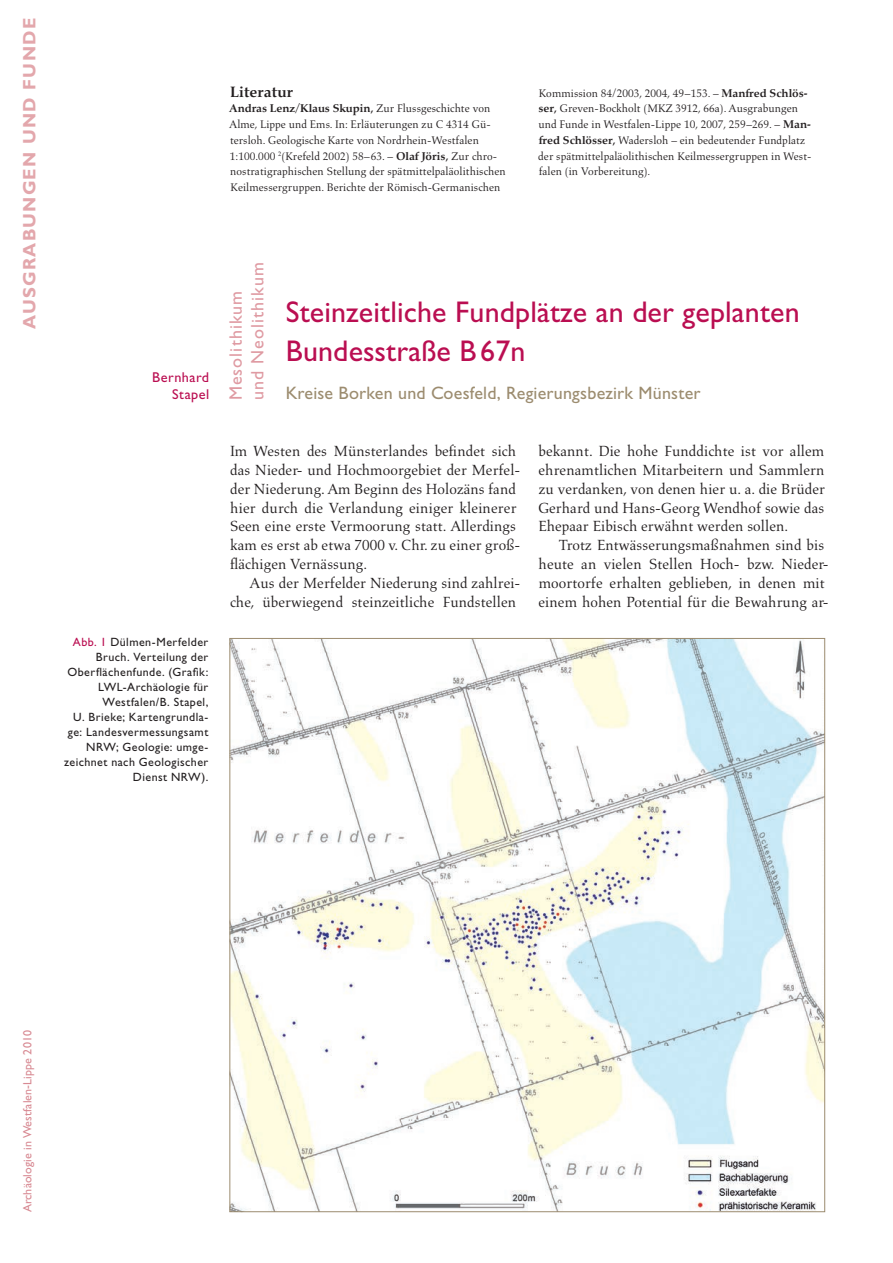
<style>
.page{position:relative;width:893px;height:1263px;background:#fff}
.page>*{position:absolute;margin:0;border:0;box-sizing:border-box;transform-origin:0 0}
.t1{font:30px/39px "Gill Sans Std";letter-spacing:.005em;color:#ba0e51}
.t2{font:18px "Gill Sans Std";letter-spacing:.01em;color:#9c8c6f}
.t3{font:18px/21.6px "Gill Sans Std";letter-spacing:.06em;color:#df9aa2}
.t4{font:18px "Gill Sans Std Bold 5";letter-spacing:.07em;color:#e3a7ac}
.t5{font:15px/18.9px "Aldus LT Std";letter-spacing:.005em;color:#231f20}
.t6{font:700 15px "Aldus Nova";letter-spacing:.015em;color:#231f20}
.t7{font:14.25px/17.1px "Gill Sans Std";letter-spacing:.035em;color:#ba0e51;text-align:right}
.t8{font:12px/15px "Gill Sans Std";letter-spacing:.035em;color:#231f20;text-align:right}
.t9{font:12px "Gill Sans Std 5";letter-spacing:.01em;color:#d88a93}
.t10{font:11.25px/15.8px "Aldus LT Std";letter-spacing:.005em;color:#231f20}
.t11{font:700 11.25px "Aldus Nova";color:#231f20}
.s1{font-family:"Aldus LT Std";font-weight:400}
.s2{font-family:"Aldus Nova";font-weight:700}
.s3{color:#ba0e51}
</style>
<div class="page">
<img style="left:232px;top:640px;width:591px;height:570px">
<p class="t4" style="left:19px;top:329px;width:312px;rotate:-90deg">AUSGRABUNGEN UND FUNDE</p>
<p class="t6" style="left:230px;top:83px;width:65px">Literatur</p>
<p class="t11" style="left:229px;top:102px;width:263px">Andras Lenz/Klaus Skupin, <span class="s1">Zur Flussgeschichte von</span></p>
<p class="t10" style="left:229px;top:117px;width:278px">Alme, Lippe und Ems. In: Erläuterungen zu C 4314 Gü&shy;tersloh. Geologische Karte von Nordrhein-Westfalen 1:100.000 <sup>2</sup>(Krefeld 2002) 58–63. – <span class="s2">Olaf Jöris,</span> Zur chro&shy;nostratigraphischen Stellung der spätmittelpaläolithischen Keilmessergruppen. Berichte der Römisch-Germanischen</p>
<p class="t10" style="left:538px;top:85px;width:275px">Kommission 84/2003, 2004, 49–153. – <span class="s2">Manfred Schlös&shy;ser,</span> Greven-Bockholt (MKZ 3912, 66a). Ausgrabungen und Funde in Westfalen-Lippe 10, 2007, 259–269. – <span class="s2">Man&shy;fred Schlösser,</span> Wadersloh – ein bedeutender Fundplatz der spätmittelpaläolithischen Keilmessergruppen in West&shy;falen (in Vorbereitung).</p>
<p class="t7" style="left:152px;top:369px;width:58px">Bernhard<br>Stapel</p>
<p class="t8" style="left:64px;top:635px;width:146px"><span class="s3">Abb. 1</span> Dülmen-Merfelder<br>Bruch. Verteilung der<br>Oberflächenfunde. (Grafik:<br>LWL-Archäologie für<br>Westfalen/B. Stapel,<br>U. Brieke; Kartengrundla&shy;ge: Landesvermessungsamt<br>NRW; Geologie: umge&shy;zeichnet nach Geologischer<br>Dienst NRW).</p>
<p class="t3" style="left:225px;top:400px;width:140px;rotate:-90deg">Mesolithikum und Neolithikum</p>
<h1 class="t1" style="left:286px;top:292px;width:515px">Steinzeitliche Fundplätze an der geplanten<br>Bundesstraße B 67n</h1>
<p class="t2" style="left:286px;top:383px;width:416px">Kreise Borken und Coesfeld, Regierungsbezirk Münster</p>
<p class="t5" style="left:230px;top:442px;width:292px">Im Westen des Münsterlandes befindet sich das Nieder- und Hochmoorgebiet der Merfel&shy;der Niederung. Am Beginn des Holozäns fand hier durch die Verlandung einiger kleinerer Seen eine erste Vermoorung statt. Allerdings kam es erst ab etwa 7000 v. Chr. zu einer groß&shy;flächigen Vernässung.</p>
<p class="t5" style="left:230px;top:574px;width:292px;text-align:right">Aus der Merfelder Niederung sind zahlrei&shy;che, überwiegend steinzeitliche Fundstellen</p>
<p class="t5" style="left:538px;top:442px;width:288px;text-align:justify">bekannt. Die hohe Funddichte ist vor allem ehrenamtlichen Mitarbeitern und Sammlern zu verdanken, von denen hier u. a. die Brüder Gerhard und Hans-Georg Wendhof sowie das Ehepaar Eibisch erwähnt werden sollen.</p>
<p class="t5" style="left:539px;top:536px;width:292px;text-indent:20px">Trotz Entwässerungsmaßnahmen sind bis heute an vielen Stellen Hoch- bzw. Nieder&shy;moortorfe erhalten geblieben, in denen mit einem hohen Potential für die Bewahrung ar-</p>
<p class="t9" style="left:21px;top:1212px;width:184px;rotate:-90deg">Archäologie in Westfalen-Lippe 2010</p>
</div>
